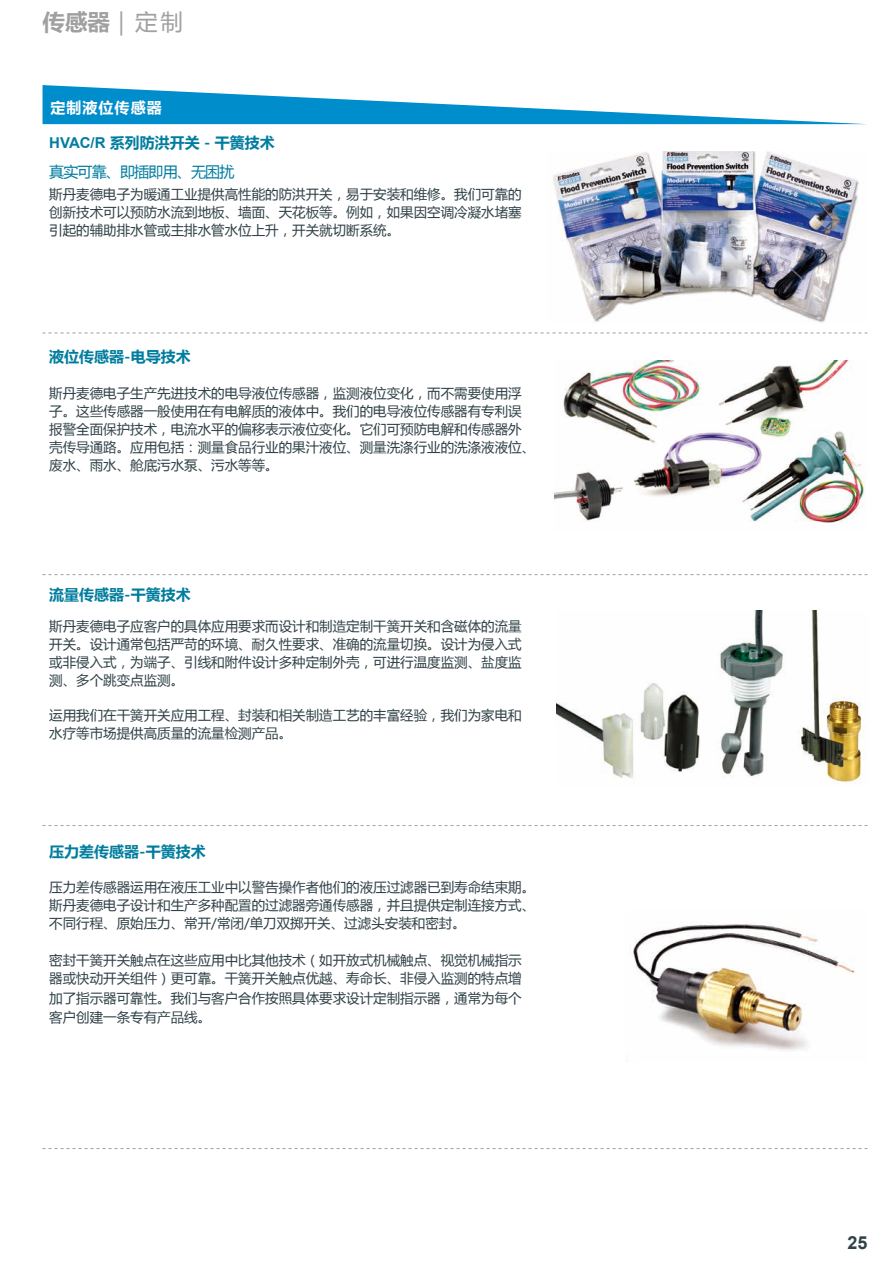
<style>
.page{position:relative;width:893px;height:1263px;background:#fff}
.page>*{position:absolute;margin:0;border:0;box-sizing:border-box;transform-origin:0 0}
.t1{font:700 22.5px "Microsoft Ya Hei";color:#a0a0a1}
.t2{font:700 18px "Arial";color:#304147}
.t3{font:700 15px "Microsoft Ya Hei";color:#007d9e}
.t4{font:15px/29.2px "Microsoft Ya Hei";letter-spacing:-.055em;color:#007d9e}
.t5{font:700 15px "Microsoft Ya Hei";letter-spacing:.07em;color:#fff}
.t6{font:13.5px/18px "Microsoft Ya Hei";color:#304147}
.s1{font-weight:400}
.s2{font-family:"Arial";font-weight:700}
.s3{font-weight:700}
</style>
<div class="page">
<svg style="left:43px;top:1148px;width:824px;height:1px"></svg>
<svg style="left:43px;top:333px;width:824px;height:1px"></svg>
<img style="left:553px;top:152px;width:306px;height:171px">
<img style="left:555px;top:360px;width:310px;height:163px">
<svg style="left:43px;top:574px;width:824px;height:1px"></svg>
<img style="left:557px;top:611px;width:306px;height:172px">
<img style="left:633px;top:924px;width:222px;height:127px">
<svg style="left:43px;top:825px;width:824px;height:1px"></svg>
<svg style="left:43px;top:85px;width:820px;height:39px"></svg>
<h1 class="t1" style="left:43px;top:6px;width:142px">传感器<span class="s1">｜定制</span></h1>
<p class="t5" style="left:50px;top:97px;width:113px">定制液位传感器</p>
<p class="t4" style="left:49px;top:127px;width:227px"><span class="s2">HVAC/R</span> <span class="s3">系列防洪开关－干簧技术</span>真实可靠、即插即用、无困扰</p>
<p class="t6" style="left:49px;top:185px;width:474px;text-align:justify">斯丹麦德电子为暖通工业提供高性能的防洪开关，易于安装和维修。我们可靠的创新技术可以预防水流到地板、墙面、天花板等。例如，如果因空调冷凝水堵塞引起的辅助排水管或主排水管水位上升，开关就切断系统。</p>
<p class="t3" style="left:49px;top:346px;width:143px">液位传感器-电导技术</p>
<p class="t6" style="left:49px;top:384px;width:487px">斯丹麦德电子生产先进技术的电导液位传感器，监测液位变化，而不需要使用浮子。这些传感器一般使用在有电解质的液体中。我们的电导液位传感器有专利误报警全面保护技术，电流水平的偏移表示液位变化。它们可预防电解和传感器外壳传导通路。应用包括：测量食品行业的果汁液位、测量洗涤行业的洗涤液液位、废水、雨水、舱底污水泵、污水等等。</p>
<p class="t3" style="left:49px;top:584px;width:143px">流量传感器-干簧技术</p>
<p class="t6" style="left:49px;top:617px;width:474px;text-align:justify">斯丹麦德电子应客户的具体应用要求而设计和制造定制干簧开关和含磁体的流量开关。设计通常包括严苛的环境、耐久性要求、准确的流量切换。设计为侵入式或非侵入式，为端子、引线和附件设计多种定制外壳，可进行温度监测、盐度监测、多个跳变点监测。</p>
<p class="t6" style="left:49px;top:706px;width:474px">运用我们在干簧开关应用工程、封装和相关制造工艺的丰富经验，我们为家电和水疗等市场提供高质量的流量检测产品。</p>
<p class="t3" style="left:49px;top:841px;width:158px">压力差传感器-干簧技术</p>
<p class="t6" style="left:49px;top:877px;width:487px;text-align:justify">压力差传感器运用在液压工业中以警告操作者他们的液压过滤器已到寿命结束期。斯丹麦德电子设计和生产多种配置的过滤器旁通传感器，并且提供定制连接方式、不同行程、原始压力、常开/常闭/单刀双掷开关、过滤头安装和密封。</p>
<p class="t6" style="left:49px;top:951px;width:474px">密封干簧开关触点在这些应用中比其他技术（如开放式机械触点、视觉机械指示器或快动开关组件）更可靠。干簧开关触点优越、寿命长、非侵入监测的特点增</p>
<p class="t6" style="left:49px;top:987px;width:474px;line-height:19.5px">加了指示器可靠性。我们与客户合作按照具体要求设计定制指示器，通常为每个客户创建一条专有产品线。</p>
<h2 class="t2" style="left:847px;top:1231px;width:22px">25</h2>
</div>
